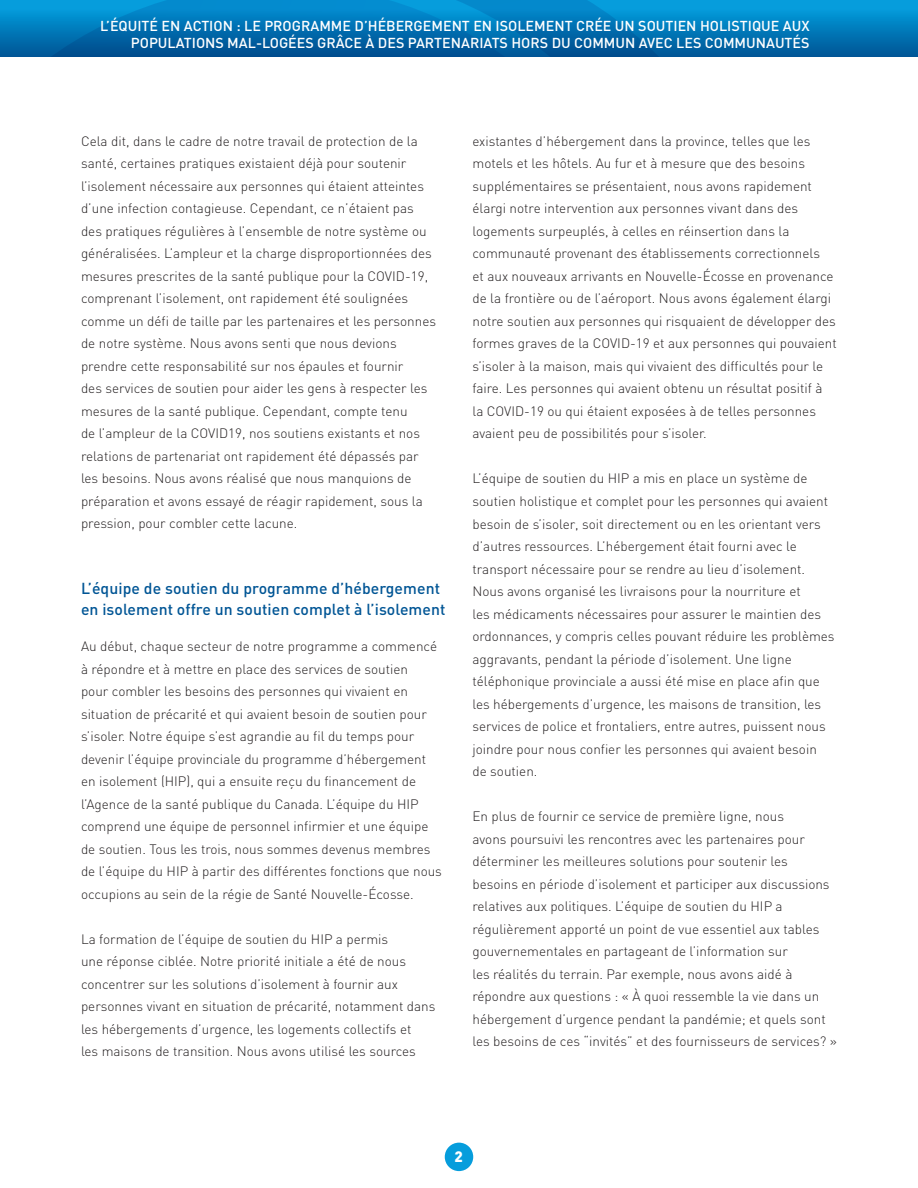
<style>
.page{position:relative;width:918px;height:1188px;background:#fff}
.page>*{position:absolute;margin:0;border:0;box-sizing:border-box;transform-origin:0 0}
.t1{font:500 15.75px/21px "DIN";letter-spacing:.005em;color:#005595}
.t2{font:900 15px "DIN";color:#fff}
.t3{font:500 14.25px/17.2px "DIN";color:#fff;text-align:right}
.t4{font:300 13.5px/22.5px "DIN";color:#231f20}
</style>
<div class="page">
<div style="left:0;top:0;width:918px;height:57px;background:linear-gradient(to bottom,#05a6e5,#005495)"></div>
<svg style="left:0;top:0;width:813px;height:57px;background:#0174b5"></svg>
<div style="left:445px;top:1143px;width:28px;height:28px;background:#069ddc;border-radius:50%"></div>
<p class="t3" style="left:100px;top:16px;width:711px">L’ÉQUITÉ EN ACTION : LE PROGRAMME D’HÉBERGEMENT EN ISOLEMENT CRÉE UN SOUTIEN HOLISTIQUE AUX<br>POPULATIONS MAL-LOGÉES GRÂCE À DES PARTENARIATS HORS DU COMMUN AVEC LES COMMUNAUTÉS</p>
<p class="t4" style="left:81px;top:130px;width:357px">Cela dit, dans le cadre de notre travail de protection de la santé, certaines pratiques existaient déjà pour soutenir l’isolement nécessaire aux personnes qui étaient atteintes d’une infection contagieuse. Cependant, ce n’étaient pas des pratiques régulières à l’ensemble de notre système ou généralisées. L’ampleur et la charge disproportionnées des mesures prescrites de la santé publique pour la COVID-19, comprenant l’isolement, ont rapidement été soulignées comme un défi de taille par les partenaires et les personnes de notre système. Nous avons senti que nous devions prendre cette responsabilité sur nos épaules et fournir<br>des services de soutien pour aider les gens à respecter les mesures de la santé publique. Cependant, compte tenu<br>de l’ampleur de la COVID19, nos soutiens existants et nos relations de partenariat ont rapidement été dépassés par les besoins. Nous avons réalisé que nous manquions de préparation et avons essayé de réagir rapidement, sous la pression, pour combler cette lacune.</p>
<p class="t1" style="left:81px;top:578px;width:366px">L’équipe de soutien du programme d’hébergement en isolement offre un soutien complet à l’isolement</p>
<p class="t4" style="left:81px;top:635px;width:362px">Au début, chaque secteur de notre programme a commencé à répondre et à mettre en place des services de soutien<br>pour combler les besoins des personnes qui vivaient en situation de précarité et qui avaient besoin de soutien pour s’isoler. Notre équipe s’est agrandie au fil du temps pour devenir l’équipe provinciale du programme d’hébergement en isolement (HIP), qui a ensuite reçu du financement de l’Agence de la santé publique du Canada. L’équipe du HIP comprend une équipe de personnel infirmier et une équipe de soutien. Tous les trois, nous sommes devenus membres de l’équipe du HIP à partir des différentes fonctions que nous occupions au sein de la régie de Santé Nouvelle-Écosse.</p>
<p class="t4" style="left:81px;top:928px;width:356px">La formation de l’équipe de soutien du HIP a permis<br>une réponse ciblée. Notre priorité initiale a été de nous concentrer sur les solutions d’isolement à fournir aux personnes vivant en situation de précarité, notamment dans les hébergements d’urgence, les logements collectifs et<br>les maisons de transition. Nous avons utilisé les sources</p>
<p class="t4" style="left:472px;top:130px;width:366px">existantes d’hébergement dans la province, telles que les motels et les hôtels. Au fur et à mesure que des besoins supplémentaires se présentaient, nous avons rapidement élargi notre intervention aux personnes vivant dans des logements surpeuplés, à celles en réinsertion dans la communauté provenant des établissements correctionnels<br>et aux nouveaux arrivants en Nouvelle-Écosse en provenance de la frontière ou de l’aéroport. Nous avons également élargi notre soutien aux personnes qui risquaient de développer des formes graves de la COVID-19 et aux personnes qui pouvaient s’isoler à la maison, mais qui vivaient des difficultés pour le faire. Les personnes qui avaient obtenu un résultat positif à la COVID-19 ou qui étaient exposées à de telles personnes avaient peu de possibilités pour s’isoler.</p>
<p class="t4" style="left:472px;top:467px;width:364px">L’équipe de soutien du HIP a mis en place un système de soutien holistique et complet pour les personnes qui avaient besoin de s’isoler, soit directement ou en les orientant vers d’autres ressources. L’hébergement était fourni avec le transport nécessaire pour se rendre au lieu d’isolement.<br>Nous avons organisé les livraisons pour la nourriture et<br>les médicaments nécessaires pour assurer le maintien des ordonnances, y compris celles pouvant réduire les problèmes aggravants, pendant la période d’isolement. Une ligne téléphonique provinciale a aussi été mise en place afin que les hébergements d’urgence, les maisons de transition, les services de police et frontaliers, entre autres, puissent nous joindre pour nous confier les personnes qui avaient besoin de soutien.</p>
<p class="t4" style="left:472px;top:805px;width:366px">En plus de fournir ce service de première ligne, nous<br>avons poursuivi les rencontres avec les partenaires pour déterminer les meilleures solutions pour soutenir les<br>besoins en période d’isolement et participer aux discussions relatives aux politiques. L’équipe de soutien du HIP a régulièrement apporté un point de vue essentiel aux tables gouvernementales en partageant de l’information sur<br>les réalités du terrain. Par exemple, nous avons aidé à répondre aux questions : « À quoi ressemble la vie dans un hébergement d’urgence pendant la pandémie; et quels sont les besoins de ces “invités” et des fournisseurs de services? »</p>
<p class="t2" style="left:455px;top:1146px;width:10px">2</p>
</div>
